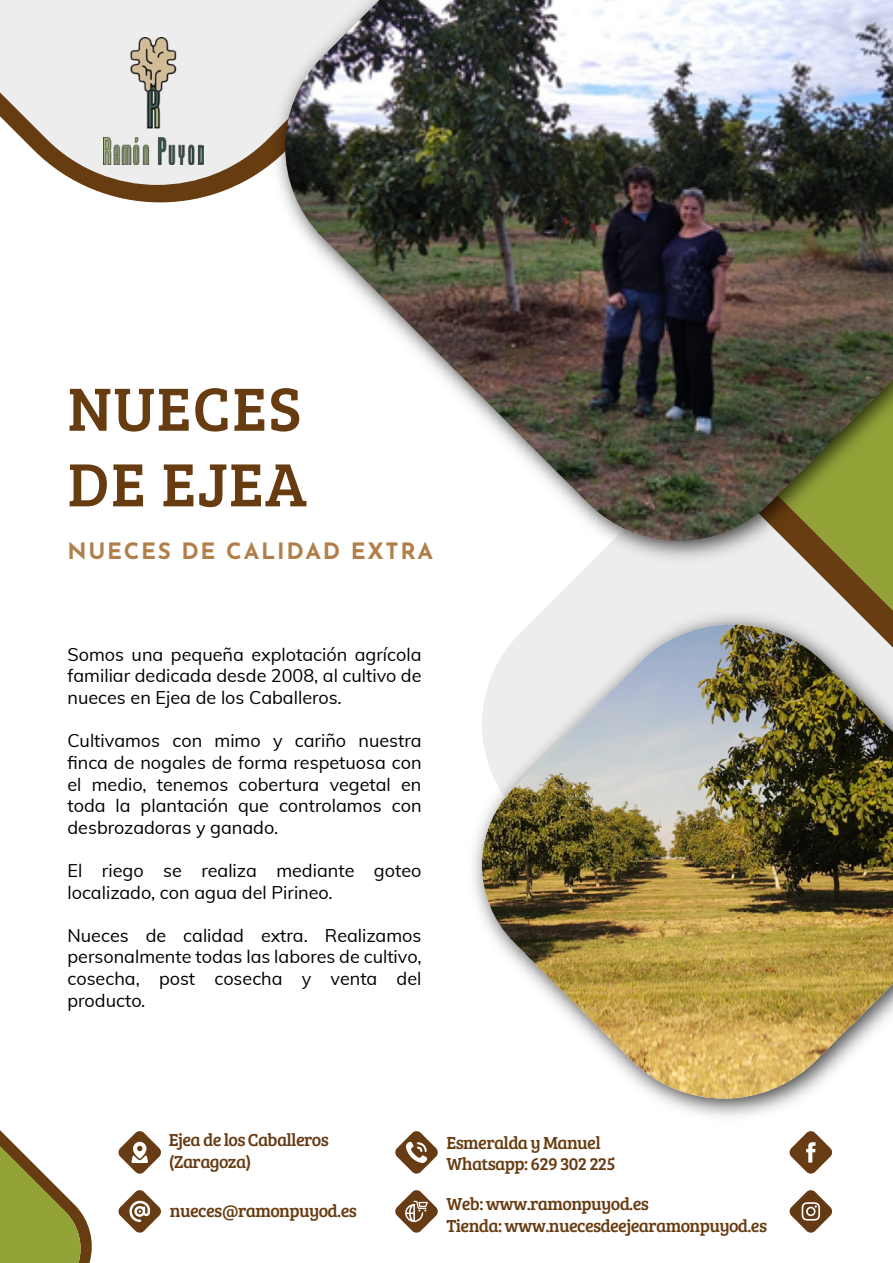
<style>
.page{position:relative;width:893px;height:1263px;background:#fff}
.page>*{position:absolute;margin:0;border:0;box-sizing:border-box;transform-origin:0 0}
.t1{font:63px/75.6px "Bree Serif";letter-spacing:.025em;color:#683c11}
.t2{font:700 22.5px "Josefin Sans";letter-spacing:.075em;color:#b17f4a}
.t3{font:18px/21.6px "Muli";color:#000;text-align:justify}
.t4{font:18px/21.6px "Bree Serif";letter-spacing:-.035em;color:#683c11}
.t5{font:18px/21.6px "Bree Serif";letter-spacing:-.035em;color:#673c15}
</style>
<div class="page">
<div style="left:558px;top:579px;width:200px;height:17px;background:#eeeded"></div>
<svg style="left:529px;top:612px;width:271px;height:499px"></svg>
<img style="left:471px;top:624px;width:422px;height:477px">
<svg style="left:758px;top:579px;width:135px;height:69px;background:#c2b9a9"></svg>
<svg style="left:0;top:0;width:82px;height:185px;fill:#eeeded"></svg>
<svg style="left:0;top:1130px;width:92px;height:133px"></svg>
<img style="left:82px;top:0;width:811px;height:579px">
<img style="left:273px;top:0;width:620px;height:549px">
<img style="left:104px;top:38px;width:99px;height:127px">
<svg style="left:118px;top:1131px;width:43px;height:43px"></svg>
<svg style="left:395px;top:1131px;width:43px;height:43px"></svg>
<svg style="left:118px;top:1190px;width:43px;height:43px"></svg>
<svg style="left:789px;top:1131px;width:43px;height:43px"></svg>
<svg style="left:789px;top:1190px;width:43px;height:43px"></svg>
<svg style="left:395px;top:1190px;width:43px;height:43px"></svg>
<h1 class="t1" style="left:68px;top:368px;width:241px">NUECES<br>DE EJEA</h1>
<p class="t2" style="left:68px;top:535px;width:367px">NUECES DE CALIDAD EXTRA</p>
<p class="t3" style="left:68px;top:643px;width:356px">Somos una pequeña explotación agrícola familiar dedicada desde 2008, al cultivo de nueces en Ejea de los Caballeros.</p>
<p class="t3" style="left:68px;top:729px;width:356px">Cultivamos con mimo y cariño nuestra finca de nogales de forma respetuosa con el medio, tenemos cobertura vegetal en toda la plantación que controlamos con desbrozadoras y ganado.</p>
<p class="t3" style="left:68px;top:859px;width:355px">El riego se realiza mediante goteo localizado, con agua del Pirineo.</p>
<p class="t3" style="left:68px;top:923px;width:355px">Nueces de calidad extra. Realizamos personalmente todas las labores de cultivo, cosecha, post cosecha y venta del producto.</p>
<p class="t5" style="left:169px;top:1128px;width:162px">Ejea de los Caballeros (Zaragoza)</p>
<p class="t4" style="left:447px;top:1131px;width:171px">Esmeralda y Manuel<br>Whatsapp: 629 302 225</p>
<p class="t4" style="left:447px;top:1192px;width:322px">Web: www.ramonpuyod.es<br>Tienda: www.nuecesdeejearamonpuyod.es</p>
<p class="t4" style="left:170px;top:1199px;width:188px">nueces@ramonpuyod.es</p>
</div>
